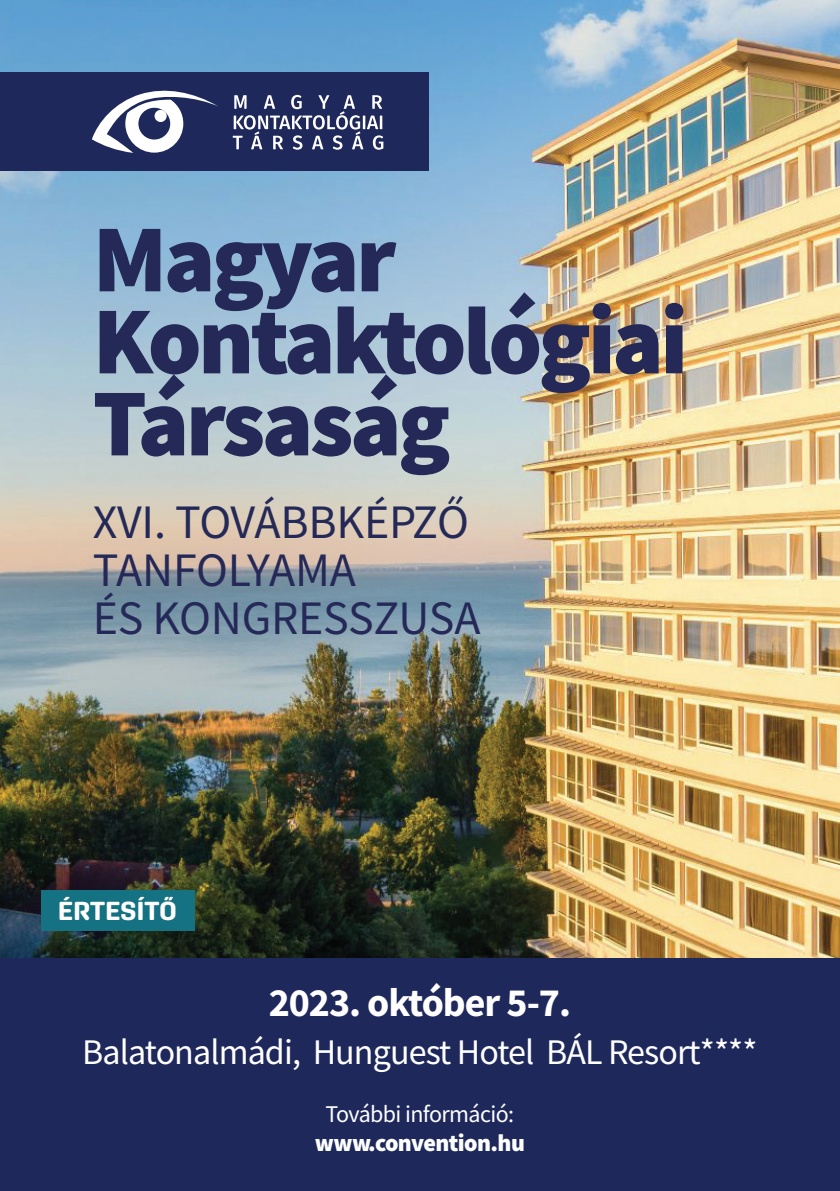
<style>
.page{position:relative;width:840px;height:1191px;background:#fff}
.page>*{position:absolute;margin:0;border:0;box-sizing:border-box;transform-origin:0 0}
.t1{font:900 96px/82px "Source Sans Pro";letter-spacing:-.035em;color:#252957}
.t2{font:48px "Source Sans Pro";letter-spacing:-.005em;color:#252957}
.t3{font:700 40px "Source Sans Pro";letter-spacing:-.025em;color:#fff}
.t4{font:36px "Source Sans Pro";letter-spacing:-.025em;color:#fff}
._2_SAJÁT_TÁRGYMUTATÓ{font:700 26px "Aglet Sans";color:#fff}
.t5{font:24px "Source Sans Pro";letter-spacing:-.025em;color:#fdfeff}
.t6{font:900 24px "Source Sans Pro";letter-spacing:-.025em;color:#fdfeff}
</style>
<div class="page">
<img style="left:0;top:0;width:839px;height:958px">
<div style="left:0;top:73px;width:428px;height:98px;background:#1f285b"></div>
<svg style="left:92px;top:90px;width:126px;height:63px"></svg>
<div style="left:154px;top:110px;width:13px;height:12px;background:#fff;border-radius:50%"></div>
<svg style="left:232px;top:95px;width:151px;height:55px"></svg>
<div style="left:0;top:958px;width:839px;height:233px;background:#1f285b"></div>
<div style="left:41px;top:890px;width:153px;height:40px;background:#157282"></div>
<p class="t1" style="left:93px;top:217px;width:596px">Magyar<br>Kontaktológiai<br>Társaság</p>
<p class="t2" style="left:93px;top:491px;width:377px">XVI. TOVÁBBKÉPZŐ</p>
<p class="t2" style="left:93px;top:539px;width:264px">TANFOLYAMA</p>
<p class="t2" style="left:93px;top:587px;width:389px">ÉS KONGRESSZUSA</p>
<p class="_2_SAJÁT_TÁRGYMUTATÓ" style="left:58px;top:895px;width:121px">ÉRTESÍTŐ</p>
<p class="t3" style="left:268px;top:975px;width:304px">2023. október 5-7.</p>
<p class="t4" style="left:82px;top:1029px;width:676px">Balatonalmádi, Hunguest Hotel BÁL Resort****</p>
<p class="t5" style="left:325px;top:1098px;width:190px">További információ:</p>
<p class="t6" style="left:315px;top:1126px;width:211px">www.convention.hu</p>
</div>
